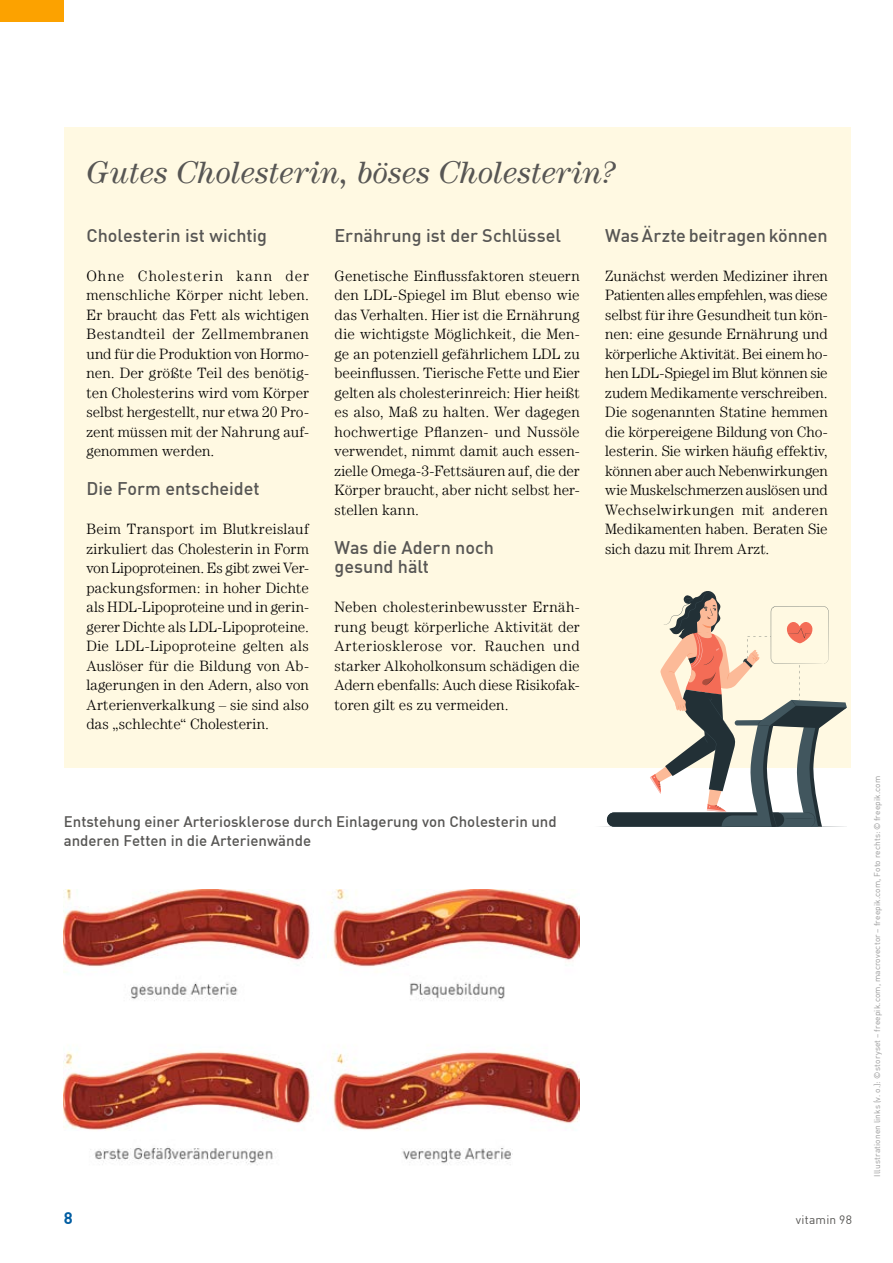
<style>
.page{position:relative;width:893px;height:1263px;background:#fff}
.page>*{position:absolute;margin:0;border:0;box-sizing:border-box;transform-origin:0 0}
.Inhalt_H3-_Überschrift_2_Ebene_21pt{font:italic 31.5px "Century LT";letter-spacing:.01em;color:#575654}
.Inhalt_H4-_Überschrift_3_Ebene_12pt{font:500 18px/19.5px "DIN";color:#575654}
.t1{font:700 16.5px "DIN";color:#005da2}
.Inhalt_p-Fließtext_10pt{font:300 15px/19.5px "Century LT";color:#000;text-align:justify}
.t2{font:500 15px/19.5px "DIN";color:#575654}
.t3{font:12px "DIN";letter-spacing:.02em;color:#575654}
.t4{font:8.25px "DIN";letter-spacing:.02em;color:#989898}
</style>
<div class="page">
<div style="left:64px;top:128px;width:786px;height:640px;background:#fff9e2"></div>
<svg style="left:600px;top:591px;width:247px;height:236px"></svg>
<img style="left:64px;top:890px;width:516px;height:275px">
<div style="left:0;top:0;width:64px;height:21px;background:#fca200"></div>
<h3 class="Inhalt_H3-_Überschrift_2_Ebene_21pt" style="left:87px;top:154px;width:531px">Gutes Cholesterin, böses Cholesterin?</h3>
<h4 class="Inhalt_H4-_Überschrift_3_Ebene_12pt" style="left:86px;top:227px;width:182px">Cholesterin ist wichtig</h4>
<p class="Inhalt_p-Fließtext_10pt" style="left:86px;top:266px;width:224px">Ohne Cholesterin kann der menschliche Körper nicht leben.<br>Er braucht das Fett als wichtigen Bestandteil der Zellmembranen und für die Produktion von Hormo&shy;nen. Der größte Teil des benötig&shy;ten Cholesterins wird vom Körper selbst hergestellt, nur etwa 20 Pro&shy;zent müssen mit der Nahrung auf&shy;genommen werden.</p>
<h4 class="Inhalt_H4-_Überschrift_3_Ebene_12pt" style="left:86px;top:480px;width:175px">Die Form entscheidet</h4>
<p class="Inhalt_p-Fließtext_10pt" style="left:86px;top:519px;width:224px">Beim Transport im Blutkreislauf zirkuliert das Cholesterin in Form von Lipoproteinen. Es gibt zwei Ver&shy;packungsformen: in hoher Dichte als HDL-Lipoproteine und in gerin&shy;gerer Dichte als LDL-Lipoproteine.<br>Die LDL-Lipoproteine gelten als Auslöser für die Bildung von Ab&shy;lagerungen in den Adern, also von Arterienverkalkung – sie sind also das „schlechte“ Cholesterin.</p>
<h4 class="Inhalt_H4-_Überschrift_3_Ebene_12pt" style="left:605px;top:227px;width:224px">Was Ärzte beitragen können</h4>
<p class="Inhalt_p-Fließtext_10pt" style="left:605px;top:266px;width:224px">Zunächst werden Mediziner ihren Patienten alles empfehlen, was diese selbst für ihre Gesundheit tun kön&shy;nen: eine gesunde Ernährung und körperliche Aktivität. Bei einem ho&shy;hen LDL-Spiegel im Blut können sie zudem Medikamente verschreiben.<br>Die sogenannten Statine hemmen die körpereigene Bildung von Cho&shy;lesterin. Sie wirken häufig effektiv, können aber auch Nebenwirkungen wie Muskelschmerzen auslösen und Wechselwirkungen mit anderen Medikamenten haben. Beraten Sie sich dazu mit Ihrem Arzt.</p>
<h4 class="Inhalt_H4-_Überschrift_3_Ebene_12pt" style="left:334px;top:227px;width:228px">Ernährung ist der Schlüssel</h4>
<p class="Inhalt_p-Fließtext_10pt" style="left:334px;top:266px;width:247px">Genetische Einflussfaktoren steuern den LDL-Spiegel im Blut ebenso wie das Verhalten. Hier ist die Ernährung die wichtigste Möglichkeit, die Men&shy;ge an potenziell gefährlichem LDL zu beeinflussen. Tierische Fette und Eier gelten als cholesterinreich: Hier heißt es also, Maß zu halten. Wer dagegen hochwertige Pflanzen- und Nussöle verwendet, nimmt damit auch essen&shy;zielle Omega-3-Fettsäuren auf, die der Körper braucht, aber nicht selbst her&shy;stellen kann.</p>
<h4 class="Inhalt_H4-_Überschrift_3_Ebene_12pt" style="left:334px;top:539px;width:161px">Was die Adern noch gesund hält</h4>
<p class="Inhalt_p-Fließtext_10pt" style="left:334px;top:597px;width:247px">Neben cholesterinbewusster Ernäh&shy;rung beugt körperliche Aktivität der Arteriosklerose vor. Rauchen und starker Alkoholkonsum schädigen die Adern ebenfalls: Auch diese Risikofak&shy;toren gilt es zu vermeiden.</p>
<p class="t2" style="left:64px;top:812px;width:494px">Entstehung einer Arteriosklerose durch Einlagerung von Cholesterin und anderen Fetten in die Arterienwände</p>
<p class="t1" style="left:64px;top:1210px;width:10px">8</p>
<p class="t3" style="left:796px;top:1215px;width:58px">vitamin 98</p>
<p class="t4" style="left:874px;top:1177px;width:402px;rotate:-90deg">Illustrationen links (v. o.): ©storyset – freepik.com, macrovector – freepik.com, Foto rechts: ©freepik.com</p>
</div>
